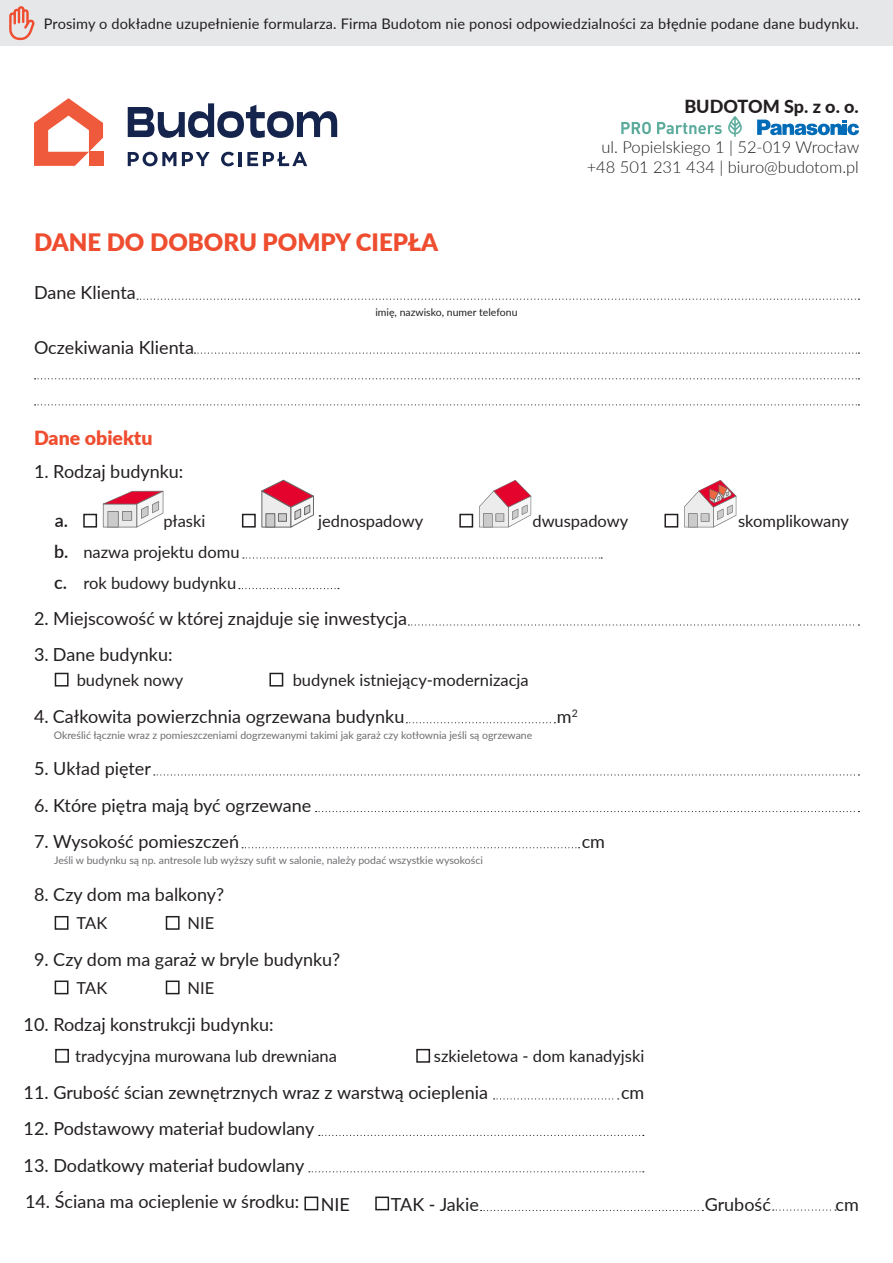
<style>
.page{position:relative;width:893px;height:1263px;background:#fff}
.page>*{position:absolute;margin:0;border:0;box-sizing:border-box;transform-origin:0 0}
.t1{font:900 24px "Lato";color:#ef4d2f}
.t2{font:900 19.5px "Lato";color:#ef4d2f}
.t3{font:18px "Lato";color:#231f20}
.t4{font:800 18px "Lato";color:#231f20}
.t5{font:600 18px "Lato";color:#231f20}
.t6{font:16.5px "Lato";color:#231f20}
.t7{font:300 16.5px "Lato";color:#231f20}
.t8{font:14.55px "Lato";letter-spacing:.01em;color:#231f20}
.t9{font:10.5px "Lato";color:#6c6d70}
.t10{font:10.5px "Lato";color:#231f20}
</style>
<div class="page">
<div style="left:0;top:0;width:893px;height:46px;background:#e6e7e9"></div>
<svg style="left:757px;top:120px;width:102px;height:15px"></svg>
<svg style="left:728px;top:116px;width:14px;height:21px"></svg>
<svg style="left:657px;top:122px;width:65px;height:12px"></svg>
<svg style="left:621px;top:122px;width:30px;height:12px"></svg>
<svg style="left:35px;top:378px;width:824px;height:1px"></svg>
<svg style="left:35px;top:404px;width:824px;height:1px"></svg>
<svg style="left:194px;top:352px;width:665px;height:2px"></svg>
<svg style="left:408px;top:624px;width:451px;height:1px"></svg>
<svg style="left:154px;top:774px;width:705px;height:1px"></svg>
<svg style="left:494px;top:1098px;width:125px;height:1px"></svg>
<svg style="left:316px;top:811px;width:543px;height:1px"></svg>
<div style="left:55px;top:916px;width:13px;height:14px;border:2px solid #231f20"></div>
<div style="left:166px;top:916px;width:14px;height:14px;border:2px solid #231f20"></div>
<div style="left:55px;top:980px;width:13px;height:14px;border:2px solid #231f20"></div>
<div style="left:166px;top:980px;width:14px;height:14px;border:2px solid #231f20"></div>
<div style="left:55px;top:1049px;width:14px;height:14px;border:2px solid #231f20"></div>
<div style="left:416px;top:1049px;width:14px;height:14px;border:2px solid #231f20"></div>
<svg style="left:319px;top:1135px;width:325px;height:1px"></svg>
<svg style="left:309px;top:1171px;width:335px;height:1px"></svg>
<svg style="left:406px;top:722px;width:149px;height:1px"></svg>
<svg style="left:242px;top:847px;width:338px;height:1px"></svg>
<svg style="left:243px;top:557px;width:359px;height:1px"></svg>
<svg style="left:239px;top:588px;width:100px;height:1px"></svg>
<div style="left:83px;top:514px;width:14px;height:14px;border:2px solid #231f20"></div>
<svg style="left:103px;top:491px;width:60px;height:36px"></svg>
<div style="left:242px;top:514px;width:14px;height:14px;border:2px solid #231f20"></div>
<svg style="left:262px;top:480px;width:52px;height:47px"></svg>
<div style="left:459px;top:514px;width:14px;height:14px;border:2px solid #231f20"></div>
<svg style="left:479px;top:480px;width:52px;height:47px"></svg>
<div style="left:664px;top:514px;width:14px;height:14px;border:2px solid #231f20"></div>
<svg style="left:684px;top:480px;width:52px;height:47px"></svg>
<div style="left:55px;top:673px;width:14px;height:13px;border:2px solid #231f20"></div>
<div style="left:269px;top:673px;width:14px;height:13px;border:2px solid #231f20"></div>
<svg style="left:9px;top:6px;width:26px;height:34px"></svg>
<svg style="left:137px;top:299px;width:722px;height:1px"></svg>
<div style="left:304px;top:1196px;width:14px;height:14px;border:2px solid #231f20"></div>
<div style="left:375px;top:1196px;width:14px;height:14px;border:2px solid #231f20"></div>
<svg style="left:481px;top:1210px;width:222px;height:1px"></svg>
<svg style="left:773px;top:1209px;width:63px;height:1px"></svg>
<svg style="left:128px;top:103px;width:209px;height:35px"></svg>
<svg style="left:128px;top:152px;width:48px;height:14px"></svg>
<svg style="left:221px;top:152px;width:13px;height:14px"></svg>
<hr style="left:239px;top:152px;width:3px;height:14px;background:#15244c">
<svg style="left:247px;top:152px;width:60px;height:14px"></svg>
<svg style="left:182px;top:152px;width:28px;height:14px"></svg>
<svg style="left:34px;top:98px;width:69px;height:68px"></svg>
<p class="t8" style="left:44px;top:13px;width:817px">Prosimy o dokładne uzupełnienie formularza. Firma Budotom nie ponosi odpowiedzialności za błędnie podane dane budynku.</p>
<p class="t1" style="left:34px;top:224px;width:406px">DANE DO DOBORU POMPY CIEPŁA</p>
<p class="t3" style="left:34px;top:280px;width:103px">Dane Klienta</p>
<p class="t3" style="left:34px;top:334px;width:162px">Oczekiwania Klienta</p>
<p class="t2" style="left:34px;top:423px;width:120px">Dane obiektu</p>
<p class="t10" style="left:375px;top:304px;width:144px">imię, nazwisko, numer telefonu</p>
<p class="t4" style="left:684px;top:93px;width:176px">BUDOTOM Sp. z o. o.</p>
<p class="t7" style="left:602px;top:136px;width:259px">ul. Popielskiego 1 | 52-019 Wrocław</p>
<p class="t7" style="left:587px;top:156px;width:274px">+48 501 231 434 | biuro@budotom.pl</p>
<p class="t3" style="left:34px;top:459px;width:151px">1. Rodzaj budynku:</p>
<p class="t5" style="left:55px;top:508px;width:15px">a.</p>
<p class="t6" style="left:163px;top:510px;width:44px">płaski</p>
<p class="t6" style="left:318px;top:510px;width:106px">jednospadowy</p>
<p class="t6" style="left:532px;top:510px;width:97px">dwuspadowy</p>
<p class="t6" style="left:738px;top:510px;width:112px">skomplikowany</p>
<p class="t5" style="left:54px;top:538px;width:16px">b.</p>
<p class="t6" style="left:83px;top:540px;width:158px">nazwa projektu domu</p>
<p class="t5" style="left:54px;top:569px;width:14px">c.</p>
<p class="t6" style="left:83px;top:571px;width:154px">rok budowy budynku</p>
<p class="t3" style="left:34px;top:605px;width:375px">2. Miejscowość w której znajduje się inwestycja</p>
<p class="t3" style="left:34px;top:642px;width:140px">3. Dane budynku:</p>
<p class="t6" style="left:77px;top:668px;width:108px">budynek nowy</p>
<p class="t6" style="left:293px;top:668px;width:238px">budynek istniejący-modernizacja</p>
<p class="t3" style="left:34px;top:703px;width:372px">4. Całkowita powierzchnia ogrzewana budynku</p>
<p class="t3" style="left:557px;top:703px;width:22px">m<sup>2</sup></p>
<p class="t9" style="left:54px;top:727px;width:480px">Określić łącznie wraz z pomieszczeniami dogrzewanymi takimi jak garaż czy kotłownia jeśli są ogrzewane</p>
<p class="t3" style="left:34px;top:756px;width:118px">5. Układ pięter</p>
<p class="t3" style="left:34px;top:792px;width:279px">6. Które piętra mają być ogrzewane</p>
<p class="t3" style="left:34px;top:828px;width:207px">7. Wysokość pomieszczeń</p>
<p class="t3" style="left:582px;top:828px;width:25px">cm</p>
<p class="t9" style="left:54px;top:853px;width:430px">Jeśli w budynku są np. antresole lub wyższy sufit w salonie, należy podać wszystkie wysokości</p>
<p class="t3" style="left:34px;top:881px;width:192px">8. Czy dom ma balkony?</p>
<p class="t6" style="left:77px;top:911px;width:32px">TAK</p>
<p class="t6" style="left:188px;top:911px;width:28px">NIE</p>
<p class="t3" style="left:34px;top:947px;width:308px">9. Czy dom ma garaż w bryle budynku?</p>
<p class="t6" style="left:77px;top:976px;width:32px">TAK</p>
<p class="t6" style="left:188px;top:976px;width:28px">NIE</p>
<p class="t3" style="left:24px;top:1011px;width:252px">10. Rodzaj konstrukcji budynku:</p>
<p class="t6" style="left:75px;top:1044px;width:263px">tradycyjna murowana lub drewniana</p>
<p class="t6" style="left:434px;top:1044px;width:212px">szkieletowa - dom kanadyjski</p>
<p class="t3" style="left:24px;top:1080px;width:466px">11. Grubość ścian zewnętrznych wraz z warstwą ocieplenia</p>
<p class="t3" style="left:621px;top:1080px;width:25px">cm</p>
<p class="t3" style="left:24px;top:1116px;width:292px">12. Podstawowy materiał budowlany</p>
<p class="t3" style="left:24px;top:1152px;width:282px">13. Dodatkowy materiał budowlany</p>
<p class="t3" style="left:25px;top:1189px;width:276px">14. Ściana ma ocieplenie w środku:</p>
<p class="t3" style="left:321px;top:1191px;width:31px">NIE</p>
<p class="t3" style="left:391px;top:1191px;width:90px">TAK - Jakie</p>
<p class="t3" style="left:705px;top:1191px;width:68px">Grubość</p>
<p class="t3" style="left:835px;top:1191px;width:25px">cm</p>
</div>
